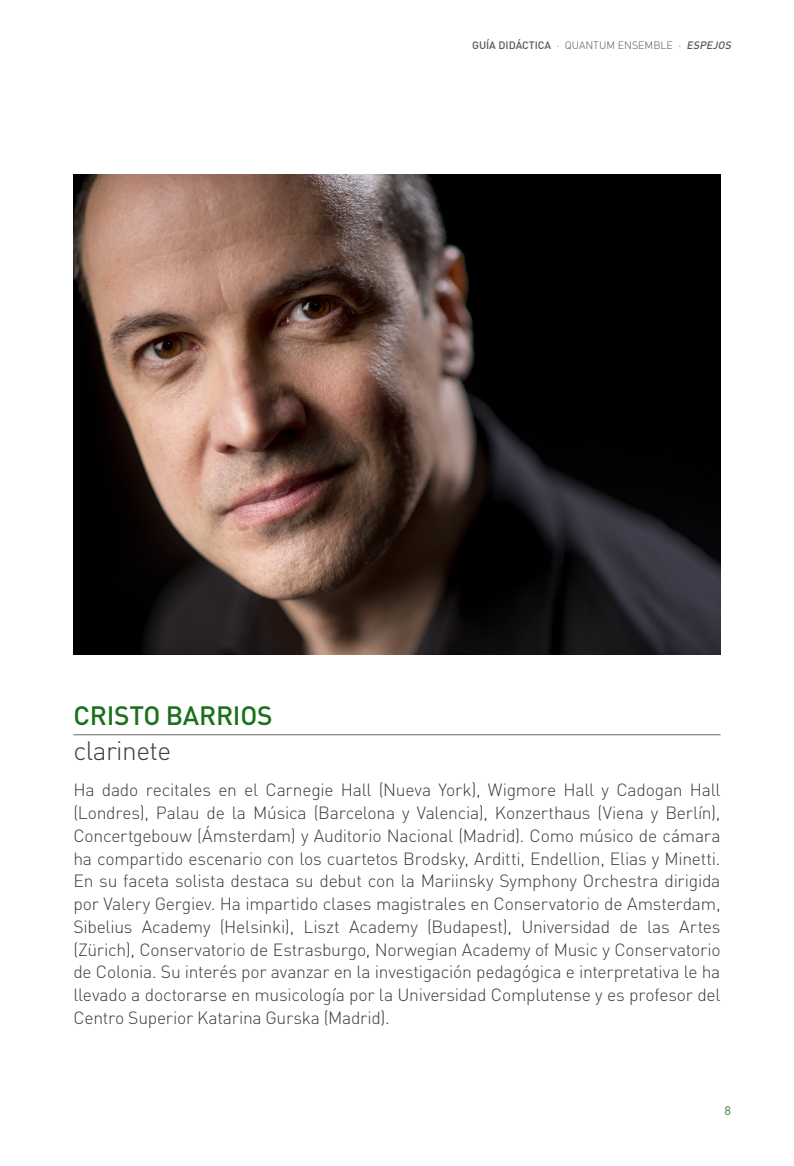
<style>
.page{position:relative;width:794px;height:1166px;background:#fff}
.page>*{position:absolute;margin:0;border:0;box-sizing:border-box;transform-origin:0 0}
.t1{font:500 26.25px "DIN Pro";letter-spacing:-.01em;color:#1a701a}
.t2{font:300 26.25px "DIN Pro";letter-spacing:-.02em;color:#3c3c3b}
.t3{font:300 17.5px/22.8px "DIN Pro";letter-spacing:-.015em;color:#3c3c3b;text-align:justify}
.t4{font:12.25px "DIN Regular Alternate";color:#338033}
.t5{font:300 10.67px "DIN Pro";color:#575756}
.s1{font-weight:500}
.s2{font-weight:500;font-style:italic}
</style>
<div class="page">
<hr style="left:73px;top:734px;width:647px;height:1px;background:#686868">
<img style="left:73px;top:174px;width:647px;height:481px">
<p class="t5" style="left:472px;top:38px;width:263px"><span class="s1">GUÍA DIDÁCTICA</span> · QUANTUM ENSEMBLE · <span class="s2">ESPEJOS</span></p>
<h1 class="t1" style="left:74px;top:697px;width:201px">CRISTO BARRIOS</h1>
<h1 class="t2" style="left:73px;top:732px;width:99px">clarinete</h1>
<p class="t3" style="left:73px;top:778px;width:648px">Ha dado recitales en el Carnegie Hall (Nueva York), Wigmore Hall y Cadogan Hall (Londres), Palau de la Música (Barcelona y Valencia), Konzerthaus (Viena y Berlín), Concertgebouw (Ámsterdam) y Auditorio Nacional (Madrid). Como músico de cámara ha compartido escenario con los cuartetos Brodsky, Arditti, Endellion, Elias y Minetti.<br>En su faceta solista destaca su debut con la Mariinsky Symphony Orchestra dirigida por Valery Gergiev. Ha impartido clases magistrales en Conservatorio de Amsterdam, Sibelius Academy (Helsinki), Liszt Academy (Budapest), Universidad de las Artes (Zürich), Conservatorio de Estrasburgo, Norwegian Academy of Music y Conservatorio de Colonia. Su interés por avanzar en la investigación pedagógica e interpretativa le ha llevado a doctorarse en musicología por la Universidad Complutense y es profesor del Centro Superior Katarina Gurska (Madrid).</p>
<p class="t4" style="left:724px;top:1103px;width:8px">8</p>
</div>
